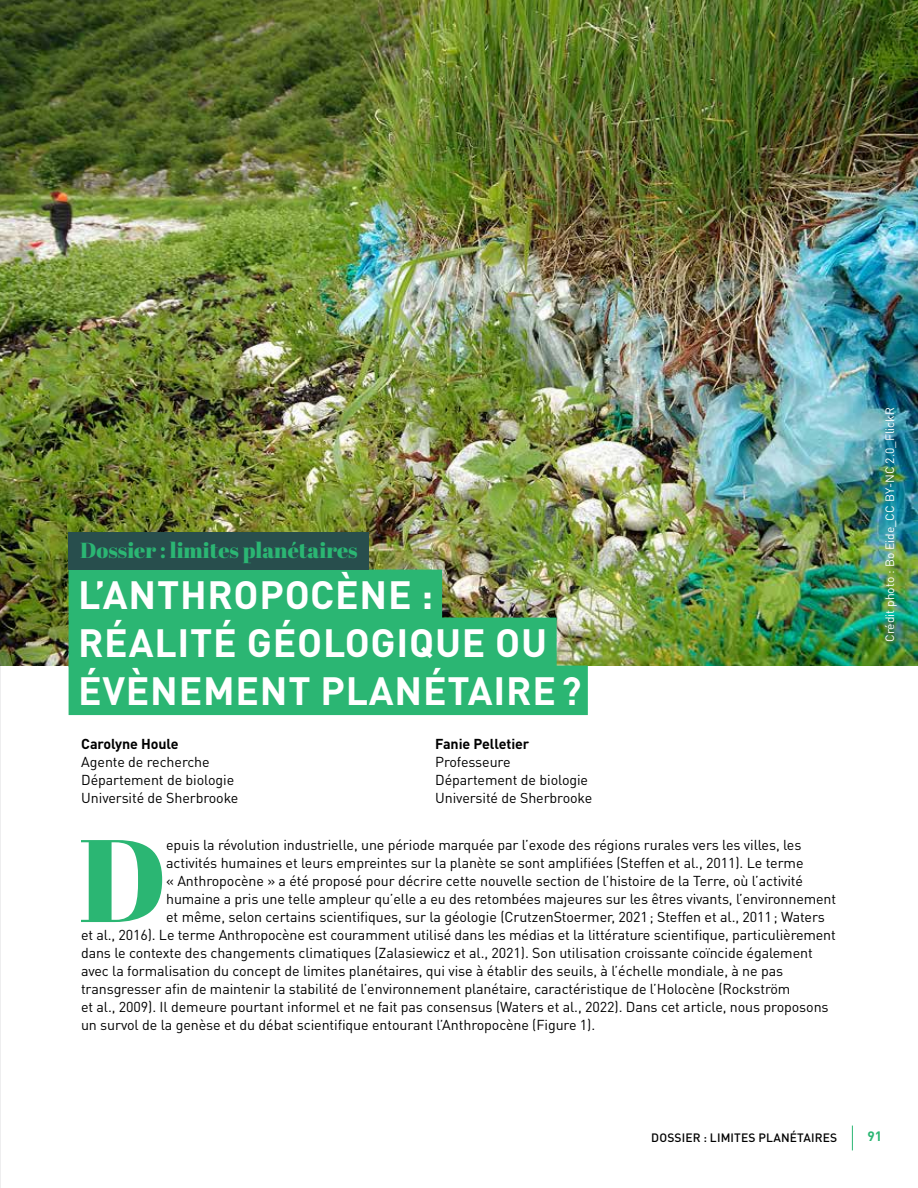
<style>
.page{position:relative;width:918px;height:1188px;background:#fff}
.page>*{position:absolute;margin:0;border:0;box-sizing:border-box;transform-origin:0 0}
.t1{font:117.15px "Abril Fatface";color:#2bb673}
.t2{font:700 39px/48px "DIN Pro";letter-spacing:.02em;color:#fff}
.t3{font:21.75px "Abril Fatface";color:#2bb673}
.t4{font:14.25px/18px "DIN Pro";letter-spacing:-.005em;color:#000}
.t5{font:700 14.25px "DIN Pro";letter-spacing:-.005em;color:#000}
.t6{font:700 13.5px "DIN Pro";color:#2bb673}
.t7{font:12px "DIN Pro";color:#fff}
.t8{font:500 12px "DIN Pro";letter-spacing:.015em;color:#000}
</style>
<div class="page">
<img style="left:0;top:554px;width:1px;height:634px">
<img style="left:0;top:0;width:918px;height:666px">
<div style="left:69px;top:570px;width:373px;height:49px;background:#2bb673"></div>
<div style="left:69px;top:618px;width:488px;height:49px;background:#2bb673"></div>
<div style="left:69px;top:666px;width:519px;height:49px;background:#2bb673"></div>
<div style="left:69px;top:532px;width:300px;height:38px;background:#284e4d"></div>
<svg style="left:852px;top:1126px;width:1px;height:24px"></svg>
<h3 class="t3" style="left:80px;top:535px;width:279px">Dossier : limites planétaires</h3>
<h2 class="t2" style="left:78px;top:567px;width:505px">L’ANTHROPOCÈNE :<br>RÉALITÉ GÉOLOGIQUE OU<br>ÉVÈNEMENT PLANÉTAIRE?</h2>
<p class="t5" style="left:81px;top:732px;width:99px">Carolyne Houle</p>
<p class="t4" style="left:81px;top:752px;width:159px">Agente de recherche<br>Département de biologie<br>Université de Sherbrooke</p>
<p class="t5" style="left:435px;top:732px;width:96px">Fanie Pelletier</p>
<p class="t4" style="left:435px;top:752px;width:159px">Professeure<br>Département de biologie<br>Université de Sherbrooke</p>
<h1 class="t1" style="left:79px;top:798px;width:90px">D</h1>
<p class="t4" style="left:166px;top:835px;width:637px">epuis la révolution industrielle, une période marquée par l’exode des régions rurales vers les villes, les</p>
<p class="t4" style="left:166px;top:853px;width:639px">activités humaines et leurs empreintes sur la planète se sont amplifiées (Steffen et al., 2011). Le terme</p>
<p class="t4" style="left:166px;top:871px;width:638px">« Anthropocène » a été proposé pour décrire cette nouvelle section de l’histoire de la Terre, où l’activité</p>
<p class="t4" style="left:166px;top:889px;width:672px">humaine a pris une telle ampleur qu’elle a eu des retombées majeures sur les êtres vivants, l’environnement</p>
<p class="t4" style="left:166px;top:907px;width:660px">et même, selon certains scientifiques, sur la géologie (CrutzenStoermer, 2021; Steffen et al., 2011; Waters</p>
<p class="t4" style="left:81px;top:925px;width:756px">et al., 2016). Le terme Anthropocène est couramment utilisé dans les médias et la littérature scientifique, particulièrement</p>
<p class="t4" style="left:81px;top:943px;width:733px">dans le contexte des changements climatiques (Zalasiewicz et al., 2021). Son utilisation croissante coïncide également</p>
<p class="t4" style="left:81px;top:961px;width:704px">avec la formalisation du concept de limites planétaires, qui vise à établir des seuils, à l’échelle mondiale, à ne pas</p>
<p class="t4" style="left:81px;top:979px;width:711px">transgresser afin de maintenir la stabilité de l’environnement planétaire, caractéristique de l’Holocène (Rockström</p>
<p class="t4" style="left:81px;top:997px;width:749px">et al., 2009). Il demeure pourtant informel et ne fait pas consensus (Waters et al., 2022). Dans cet article, nous proposons</p>
<p class="t4" style="left:81px;top:1015px;width:516px">un survol de la genèse et du débat scientifique entourant l’Anthropocène (Figure 1).</p>
<p class="t7" style="left:882px;top:642px;width:236px;rotate:-90deg">Crédit photo : Bo Eide_CC BY-NC 2.0_FlickR</p>
<p class="t8" style="left:651px;top:1128px;width:187px">DOSSIER : LIMITES PLANÉTAIRES</p>
<p class="t6" style="left:867px;top:1125px;width:16px">91</p>
</div>
